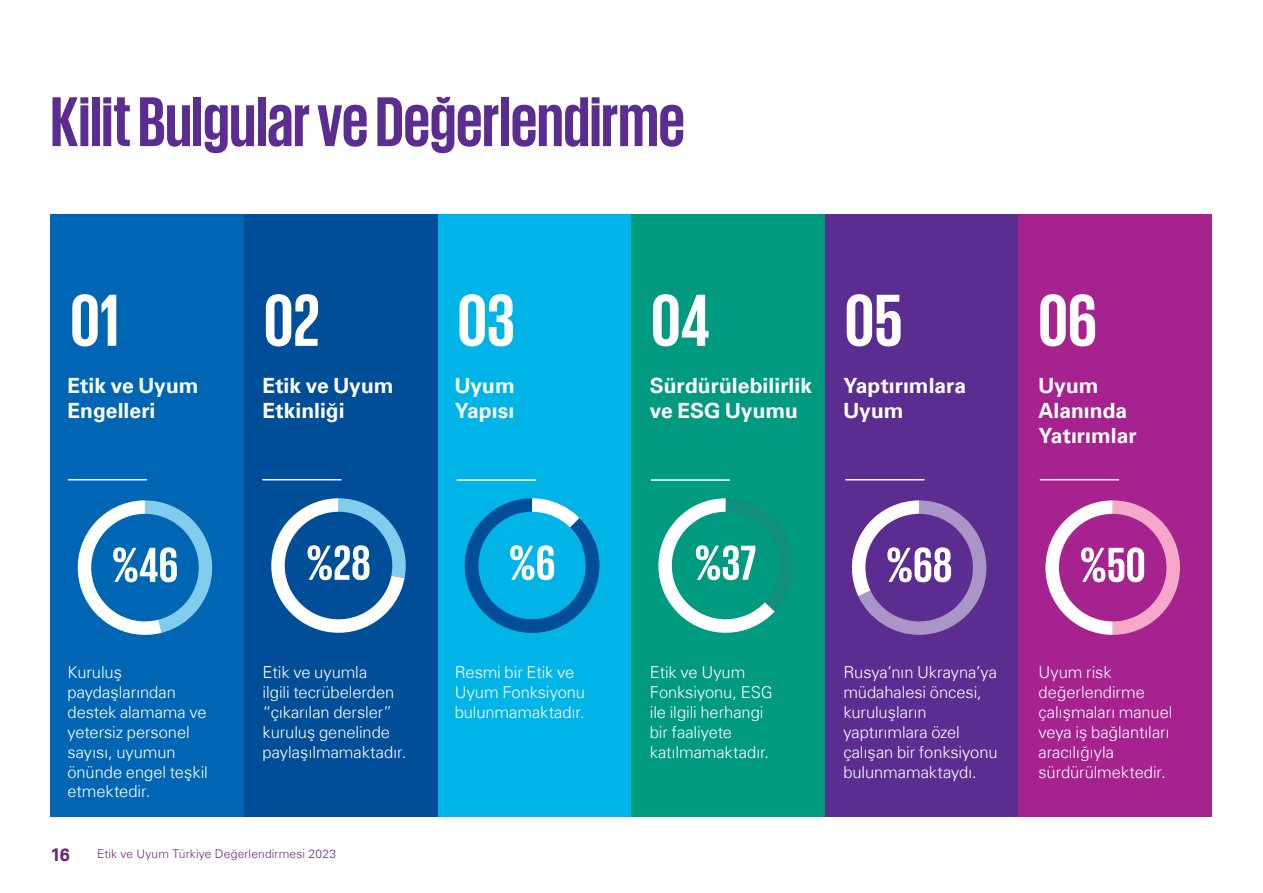
<style>
.page{position:relative;width:1263px;height:893px;background:#fff}
.page>*{position:absolute;margin:0;border:0;box-sizing:border-box;transform-origin:0 0}
.t1{font:700 75.3px "KPMG";color:#fff}
.t2{font:700 72px "KPMG";letter-spacing:-.005em;color:#5c2d91}
.t3{font:700 50.25px "KPMG";color:#fff}
.t4{font:700 21px/25.2px "Universfor KPMG";letter-spacing:.005em;color:#fff}
.t5{font:700 18px "Universfor KPMG";color:#702784}
.t6{font:300 16.5px/19.8px "Universfor KPMG";letter-spacing:-.005em;color:#fff}
.t7{font:300 12px "Universfor KPMG";letter-spacing:.01em;color:#702784}
</style>
<div class="page">
<div style="left:50px;top:214px;width:203px;height:602px;background:#0066b3"></div>
<div style="left:244px;top:214px;width:194px;height:602px;background:#004e98"></div>
<div style="left:438px;top:214px;width:194px;height:602px;background:#00b4e8"></div>
<div style="left:631px;top:214px;width:203px;height:602px;background:#009a81"></div>
<div style="left:825px;top:214px;width:194px;height:602px;background:#5c2d91"></div>
<div style="left:1018px;top:214px;width:194px;height:602px;background:#a6228e"></div>
<hr style="left:68px;top:479px;width:79px;height:1px;background:#fff">
<hr style="left:262px;top:479px;width:79px;height:1px;background:#fff">
<hr style="left:457px;top:479px;width:79px;height:2px;background:#fff">
<hr style="left:651px;top:479px;width:79px;height:2px;background:#fff">
<hr style="left:845px;top:479px;width:79px;height:1px;background:#fff">
<hr style="left:1040px;top:479px;width:79px;height:1px;background:#fff">
<svg style="left:271px;top:498px;width:135px;height:135px"></svg>
<svg style="left:658px;top:498px;width:135px;height:135px"></svg>
<svg style="left:77px;top:500px;width:135px;height:135px"></svg>
<svg style="left:851px;top:500px;width:135px;height:135px"></svg>
<svg style="left:1045px;top:500px;width:135px;height:135px"></svg>
<svg style="left:464px;top:498px;width:136px;height:135px"></svg>
<h2 class="t2" style="left:50px;top:86px;width:636px">Kilit Bulgular ve Değerlendirme</h2>
<h1 class="t1" style="left:70px;top:282px;width:51px">01</h1>
<h1 class="t1" style="left:264px;top:282px;width:58px">02</h1>
<h1 class="t1" style="left:457px;top:282px;width:59px">03</h1>
<h1 class="t1" style="left:651px;top:282px;width:61px">04</h1>
<h1 class="t1" style="left:844px;top:282px;width:59px">05</h1>
<h1 class="t1" style="left:1038px;top:282px;width:60px">06</h1>
<p class="t4" style="left:68px;top:373px;width:133px">Etik ve Uyum<br>Engelleri</p>
<p class="t4" style="left:263px;top:373px;width:133px">Etik ve Uyum<br>Etkinliği</p>
<p class="t4" style="left:455px;top:373px;width:62px">Uyum<br>Yapısı</p>
<p class="t4" style="left:650px;top:373px;width:164px">Sürdürülebilirlik ve ESG Uyumu</p>
<p class="t4" style="left:843px;top:373px;width:124px">Yaptırımlara<br>Uyum</p>
<p class="t4" style="left:1038px;top:373px;width:100px">Uyum<br>Alanında<br>Yatırımlar</p>
<h3 class="t3" style="left:112px;top:540px;width:68px">%46</h3>
<h3 class="t3" style="left:306px;top:537px;width:66px">%28</h3>
<h3 class="t3" style="left:509px;top:537px;width:48px">%6</h3>
<h3 class="t3" style="left:694px;top:537px;width:64px">%37</h3>
<h3 class="t3" style="left:886px;top:540px;width:68px">%68</h3>
<h3 class="t3" style="left:1080px;top:540px;width:67px">%50</h3>
<p class="t6" style="left:68px;top:663px;width:142px">Kuruluş paydaşlarından destek alamama ve yetersiz personel sayısı, uyumun önünde engel teşkil etmektedir.</p>
<p class="t6" style="left:263px;top:663px;width:145px">Etik ve uyumla<br>ilgili tecrübelerden “çıkarılan dersler” kuruluş genelinde paylaşılmamaktadır.</p>
<p class="t5" style="left:50px;top:843px;width:21px">16</p>
<p class="t7" style="left:97px;top:847px;width:240px">Etik ve Uyum Türkiye Değerlendirmesi 2023</p>
<p class="t6" style="left:455px;top:663px;width:132px">Resmi bir Etik ve<br>Uyum Fonksiyonu bulunmamaktadır.</p>
<p class="t6" style="left:650px;top:663px;width:124px">Etik ve Uyum<br>Fonksiyonu, ESG ile ilgili herhangi bir faaliyete katılmamaktadır.</p>
<p class="t6" style="left:843px;top:663px;width:156px">Rusya’nın Ukrayna’ya müdahalesi öncesi, kuruluşların yaptırımlara özel çalışan bir fonksiyonu bulunmamaktaydı.</p>
<p class="t6" style="left:1038px;top:663px;width:135px">Uyum risk değerlendirme çalışmaları manuel veya iş bağlantıları aracılığıyla sürdürülmektedir.</p>
</div>
